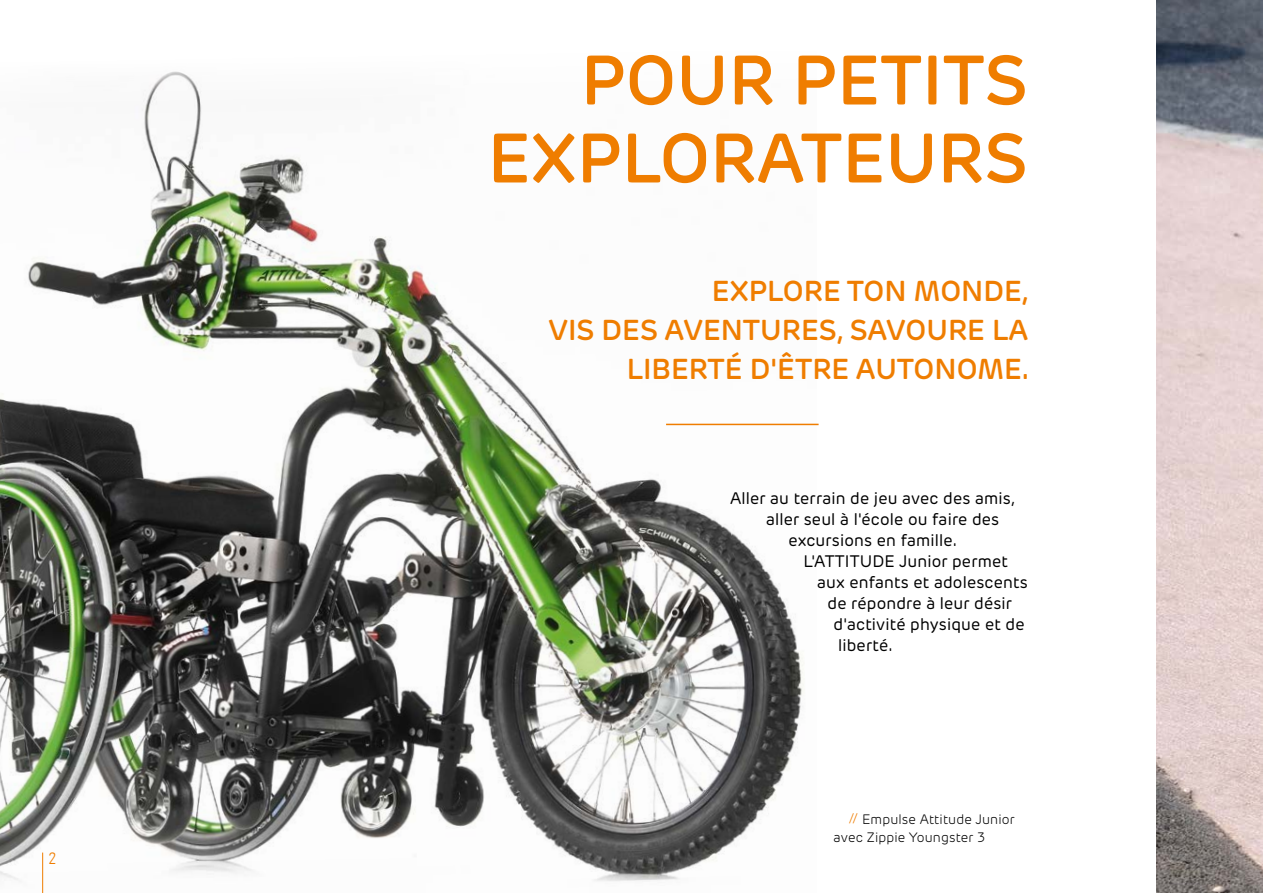
<style>
.page{position:relative;width:1263px;height:893px;background:#fff}
.page>*{position:absolute;margin:0;border:0;box-sizing:border-box;transform-origin:0 0}
.t1{font:600 69px/78px "New Rubrik Edge";color:#ef7d00;text-align:right}
.t2{font:600 28.5px/39px "New Rubrik Edge";color:#ef7d00;text-align:right}
.t3{font:16.5px "New Rubrik Edge";letter-spacing:.01em;color:#000}
.t4{font:16.5px "Univers Com 47 Light Cond";color:#ef7d00}
.t5{font:300 13.5px/18px "New Rubrik Edge";letter-spacing:.01em;color:#000}
.s1{color:#ef7d00}
</style>
<div class="page">
<img style="left:1157px;top:0;width:106px;height:893px">
<img style="left:0;top:71px;width:816px;height:822px">
<hr style="left:666px;top:424px;width:153px;height:1px;background:#ef7d00">
<hr style="left:42px;top:852px;width:1px;height:41px;background:#ef7d00">
<p class="t4" style="left:49px;top:849px;width:9px">2</p>
<h1 class="t1" style="left:488px;top:41px;width:541px">POUR PETITS<br>EXPLORATEURS</h1>
<h2 class="t2" style="left:548px;top:271px;width:482px">EXPLORE TON MONDE,<br>VIS DES AVENTURES, SAVOURE LA<br>LIBERTÉ D'ÊTRE AUTONOME.</h2>
<p class="t3" style="left:730px;top:489px;width:287px">Aller au terrain de jeu avec des amis,</p>
<p class="t3" style="left:766px;top:510px;width:235px">aller seul à l'école ou faire des</p>
<p class="t3" style="left:789px;top:531px;width:170px">excursions en famille.</p>
<p class="t3" style="left:803px;top:552px;width:206px">L'ATTITUDE Junior permet</p>
<p class="t3" style="left:817px;top:573px;width:212px">aux enfants et adolescents</p>
<p class="t3" style="left:827px;top:594px;width:186px">de répondre à leur désir</p>
<p class="t3" style="left:833px;top:615px;width:193px">d'activité physique et de</p>
<p class="t3" style="left:838px;top:636px;width:56px">liberté.</p>
<p class="t5" style="left:833px;top:810px;width:183px;text-indent:15px"><span class="s1">//</span> Empulse Attitude Junior avec Zippie Youngster 3</p>
</div>
